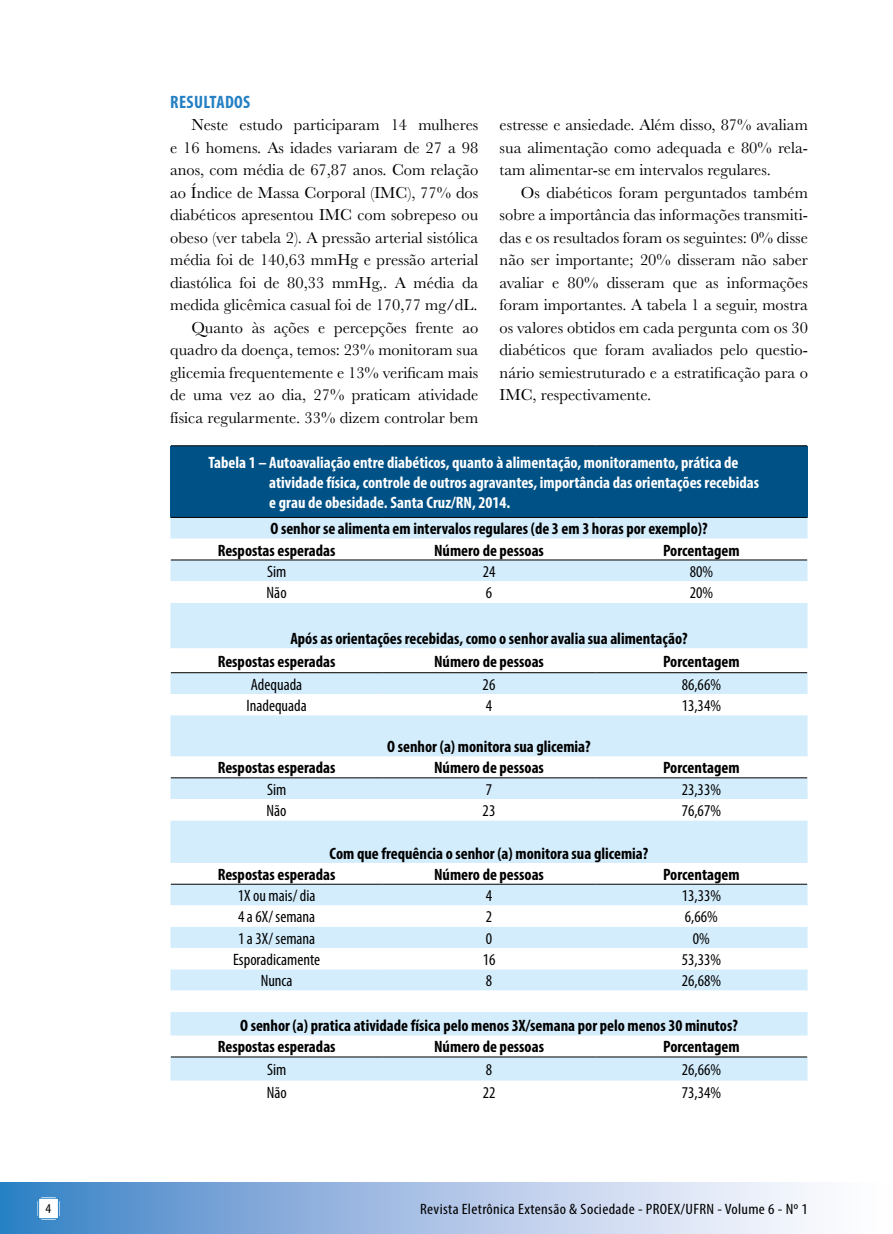
<style>
.page{position:relative;width:893px;height:1234px;background:#fff}
.page>*{position:absolute;margin:0;border:0;box-sizing:border-box;transform-origin:0 0}
.t1{font:700 condensed 18px "Myriad Pro";letter-spacing:.02em;color:#2581c4}
.t2{font:16.5px/22.5px "Baskerville";color:#000;text-align:justify}
.t3{font:700 condensed 16.5px/21px "Myriad Pro";color:#000}
.t4{font:700 condensed 16.5px/19.8px "Myriad Pro";color:#fff}
.t5{font:condensed 16.5px "Myriad Pro";color:#000}
.t6{font:condensed 15px "Myriad Pro";letter-spacing:.02em;color:#000;scale:1.1 1}
.t7{font:condensed 13.5px "Myriad Pro";color:#000;scale:1.1 1}
</style>
<div class="page">
<svg style="left:0;top:1182px;width:809px;height:51px;background:#a0bee3"></svg>
<svg style="left:38px;top:1196px;width:22px;height:23px"></svg>
<div style="left:38px;top:1197px;width:21px;height:21px;background:#fff;border:1px solid #2581c4"></div>
<div style="left:170px;top:445px;width:637px;height:72px;background:#005286"></div>
<div style="left:170px;top:517px;width:637px;height:21px;background:#d4edfc"></div>
<svg style="left:170px;top:538px;width:637px;height:543px;fill:#d4edfc"></svg>
<svg style="left:170px;top:990px;width:637px;height:21px"></svg>
<hr style="left:171px;top:559px;width:212px;height:1px;background:#000">
<hr style="left:383px;top:559px;width:212px;height:1px;background:#000">
<hr style="left:595px;top:559px;width:212px;height:1px;background:#000">
<hr style="left:171px;top:672px;width:212px;height:1px;background:#000">
<hr style="left:383px;top:672px;width:212px;height:1px;background:#000">
<hr style="left:595px;top:672px;width:212px;height:1px;background:#000">
<hr style="left:171px;top:777px;width:212px;height:1px;background:#000">
<hr style="left:383px;top:777px;width:212px;height:1px;background:#000">
<hr style="left:595px;top:777px;width:212px;height:1px;background:#000">
<hr style="left:171px;top:883px;width:212px;height:1px;background:#000">
<hr style="left:383px;top:883px;width:212px;height:1px;background:#000">
<hr style="left:595px;top:883px;width:212px;height:1px;background:#000">
<hr style="left:171px;top:1056px;width:212px;height:1px;background:#000">
<hr style="left:383px;top:1056px;width:212px;height:1px;background:#000">
<hr style="left:595px;top:1056px;width:212px;height:1px;background:#000">
<hr style="left:171px;top:445px;width:212px;height:1px;background:#000">
<hr style="left:383px;top:445px;width:212px;height:1px;background:#000">
<hr style="left:595px;top:445px;width:212px;height:1px;background:#000">
<hr style="left:171px;top:517px;width:212px;height:1px;background:#000">
<hr style="left:383px;top:517px;width:212px;height:1px;background:#000">
<hr style="left:595px;top:517px;width:212px;height:1px;background:#000">
<p class="t1" style="left:170px;top:90px;width:82px">RESULTADOS</p>
<p class="t2" style="left:170px;top:114px;width:310px;text-align:right">Neste estudo participaram 14 mulheres<br>e 16 homens. As idades variaram de 27 a 98 anos, com média de 67,87 anos. Com relação ao Índice de Massa Corporal (IMC), 77% dos diabéticos apresentou IMC com sobrepeso ou obeso (ver tabela 2). A pressão arterial sistólica média foi de 140,63 mmHg e pressão arterial diastólica foi de 80,33 mmHg,. A média da medida glicêmica casual foi de 170,77 mg/dL.<br>Quanto às ações e percepções frente ao quadro da doença, temos: 23% monitoram sua glicemia frequentemente e 13% verificam mais de uma vez ao dia, 27% praticam atividade física regularmente. 33% dizem controlar bem</p>
<p class="t2" style="left:500px;top:114px;width:310px">estresse e ansiedade. Além disso, 87% avaliam sua alimentação como adequada e 80% rela&shy;tam alimentar-se em intervalos regulares.</p>
<p class="t2" style="left:500px;top:181px;width:310px;text-indent:21px">Os diabéticos foram perguntados também sobre a importância das informações transmiti&shy;das e os resultados foram os seguintes: 0% disse não ser importante; 20% disseram não saber avaliar e 80% disseram que as informações foram importantes. A tabela 1 a seguir, mostra os valores obtidos em cada pergunta com os 30 diabéticos que foram avaliados pelo questio&shy;nário semiestruturado e a estratificação para o IMC, respectivamente.</p>
<p class="t4" style="left:269px;top:452px;width:491px;text-indent:-61px">Tabela 1 – Autoavaliação entre diabéticos, quanto à alimentação, monitoramento, prática de atividade física, controle de outros agravantes, importância das orientações recebidas e grau de obesidade. Santa Cruz/RN, 2014.</p>
<p class="t3" style="left:218px;top:517px;width:491px;text-indent:53px">O senhor se alimenta em intervalos regulares (de 3 em 3 horas por exemplo)?<br>Respostas esperadas</p>
<p class="t3" style="left:434px;top:539px;width:111px">Número de pessoas</p>
<p class="t3" style="left:663px;top:539px;width:78px">Porcentagem</p>
<p class="t5" style="left:267px;top:561px;width:21px">Sim</p>
<p class="t5" style="left:483px;top:561px;width:14px">24</p>
<p class="t5" style="left:690px;top:561px;width:25px">80%</p>
<p class="t5" style="left:267px;top:582px;width:21px">Não</p>
<p class="t5" style="left:486px;top:582px;width:8px">6</p>
<p class="t5" style="left:690px;top:582px;width:25px">20%</p>
<p class="t3" style="left:218px;top:627px;width:471px;line-height:22.5px;text-indent:73px">Após as orientações recebidas, como o senhor avalia sua alimentação?<br>Respostas esperadas</p>
<p class="t3" style="left:434px;top:650px;width:111px">Número de pessoas</p>
<p class="t3" style="left:663px;top:650px;width:78px">Porcentagem</p>
<p class="t5" style="left:251px;top:674px;width:53px">Adequada</p>
<p class="t5" style="left:483px;top:674px;width:14px">26</p>
<p class="t5" style="left:682px;top:674px;width:41px">86,66%</p>
<p class="t5" style="left:246px;top:695px;width:62px">Inadequada</p>
<p class="t5" style="left:486px;top:695px;width:8px">4</p>
<p class="t5" style="left:682px;top:695px;width:41px">13,34%</p>
<p class="t3" style="left:387px;top:735px;width:205px">O senhor (a) monitora sua glicemia?</p>
<p class="t3" style="left:218px;top:756px;width:119px">Respostas esperadas</p>
<p class="t3" style="left:434px;top:756px;width:111px">Número de pessoas</p>
<p class="t3" style="left:663px;top:756px;width:78px">Porcentagem</p>
<p class="t5" style="left:267px;top:779px;width:21px">Sim</p>
<p class="t5" style="left:486px;top:779px;width:8px">7</p>
<p class="t5" style="left:682px;top:779px;width:41px">23,33%</p>
<p class="t5" style="left:267px;top:800px;width:21px">Não</p>
<p class="t5" style="left:483px;top:800px;width:14px">23</p>
<p class="t5" style="left:682px;top:800px;width:41px">76,67%</p>
<p class="t3" style="left:218px;top:842px;width:432px;text-indent:112px">Com que frequência o senhor (a) monitora sua glicemia?<br>Respostas esperadas</p>
<p class="t3" style="left:434px;top:863px;width:111px">Número de pessoas</p>
<p class="t3" style="left:663px;top:863px;width:78px">Porcentagem</p>
<p class="t5" style="left:238px;top:885px;width:79px">1X ou mais/ dia</p>
<p class="t5" style="left:486px;top:885px;width:8px">4</p>
<p class="t5" style="left:682px;top:885px;width:41px">13,33%</p>
<p class="t5" style="left:238px;top:906px;width:79px">4 a 6X/ semana</p>
<p class="t5" style="left:486px;top:906px;width:8px">2</p>
<p class="t5" style="left:685px;top:906px;width:34px">6,66%</p>
<p class="t5" style="left:238px;top:927px;width:79px">1 a 3X/ semana</p>
<p class="t5" style="left:486px;top:927px;width:8px">0</p>
<p class="t5" style="left:693px;top:927px;width:18px">0%</p>
<p class="t5" style="left:233px;top:949px;width:89px">Esporadicamente</p>
<p class="t5" style="left:483px;top:949px;width:14px">16</p>
<p class="t5" style="left:682px;top:949px;width:41px">53,33%</p>
<p class="t5" style="left:261px;top:970px;width:33px">Nunca</p>
<p class="t5" style="left:486px;top:970px;width:8px">8</p>
<p class="t5" style="left:682px;top:970px;width:41px">26,68%</p>
<p class="t3" style="left:218px;top:1014px;width:522px;text-indent:22px">O senhor (a) pratica atividade física pelo menos 3X/semana por pelo menos 30 minutos?<br>Respostas esperadas</p>
<p class="t3" style="left:434px;top:1035px;width:111px">Número de pessoas</p>
<p class="t3" style="left:663px;top:1035px;width:78px">Porcentagem</p>
<p class="t5" style="left:267px;top:1059px;width:21px">Sim</p>
<p class="t5" style="left:486px;top:1059px;width:8px">8</p>
<p class="t5" style="left:682px;top:1059px;width:41px">26,66%</p>
<p class="t5" style="left:267px;top:1081px;width:21px">Não</p>
<p class="t5" style="left:483px;top:1081px;width:14px">22</p>
<p class="t5" style="left:682px;top:1081px;width:41px">73,34%</p>
<p class="t7" style="left:46px;top:1200px;width:7px">4</p>
<p class="t6" style="left:420px;top:1199px;width:354px">Revista Eletrônica Extensão &amp; Sociedade - PROEX/UFRN - Volume 6 - No 1</p>
</div>
